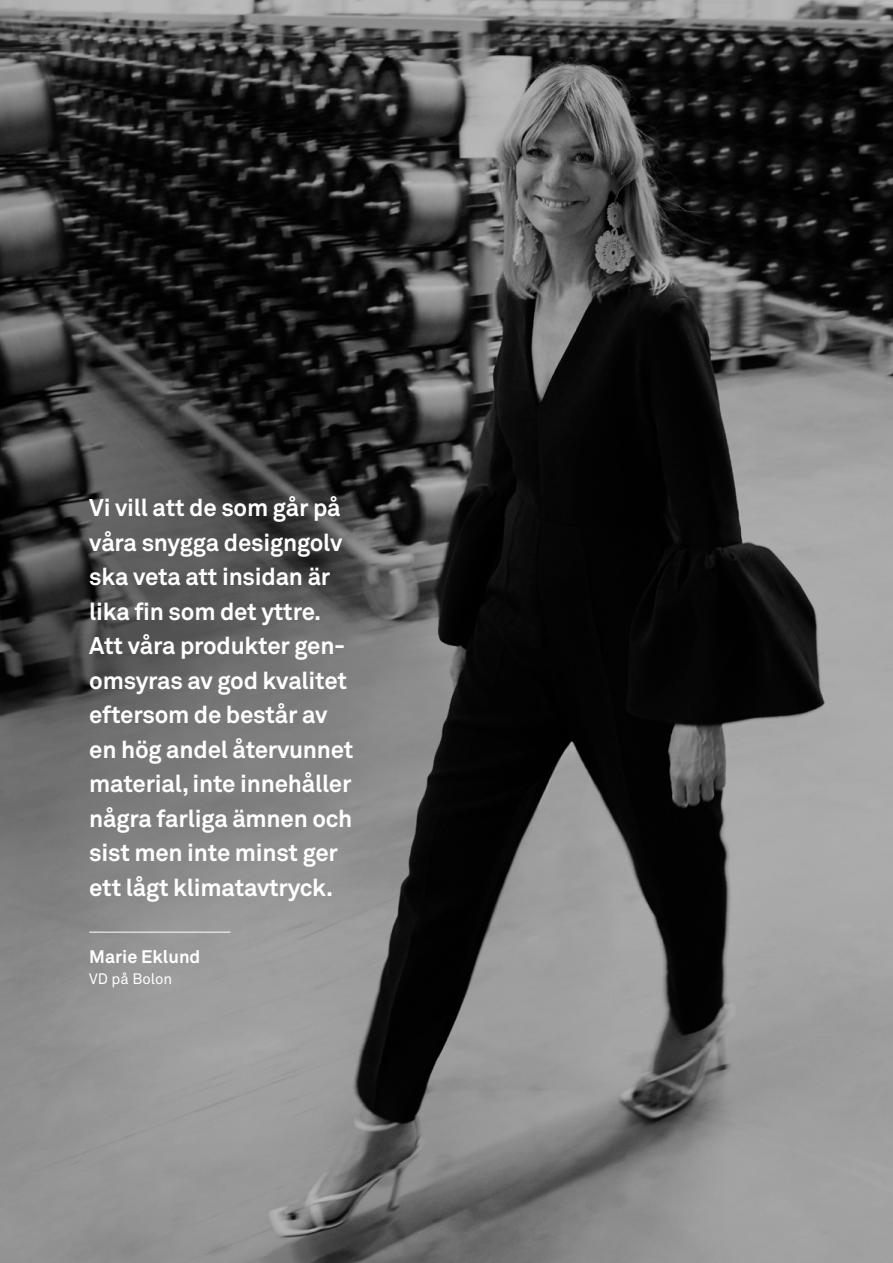
<style>
.page{position:relative;width:893px;height:1263px;background:#fff}
.page>*{position:absolute;margin:0;border:0;box-sizing:border-box;transform-origin:0 0}
.t1{font:700 24px/34.5px "Akkurat";letter-spacing:-.01em;color:#fff}
.t2{font:700 18px "Akkurat";color:#fff}
.t3{font:15px "Akkurat";color:#fff}
</style>
<div class="page">
<img style="left:0;top:0;width:893px;height:1263px">
<hr style="left:89px;top:932px;width:141px;height:1px;background:#fff">
<p class="t1" style="left:89px;top:490px;width:266px">Vi vill att de som går på våra snygga designgolv ska veta att insidan är lika fin som det yttre.<br>Att våra produkter gen&shy;omsyras av god kvalitet eftersom de består av en hög andel återvunnet material, inte innehåller några farliga ämnen och sist men inte minst ger ett lågt klimatavtryck.</p>
<p class="t2" style="left:89px;top:945px;width:113px">Marie Eklund</p>
<p class="t3" style="left:89px;top:969px;width:84px">VD på Bolon</p>
</div>
